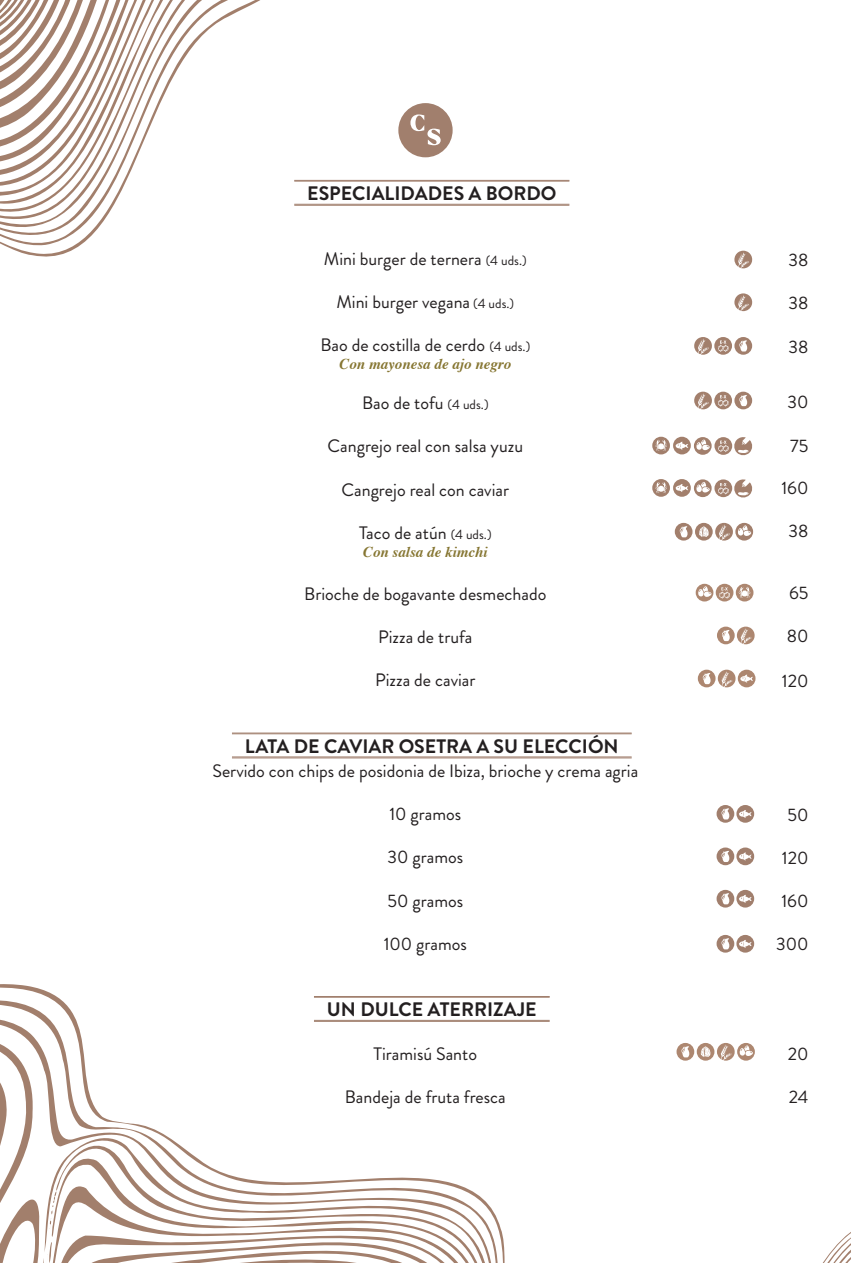
<style>
.page{position:relative;width:851px;height:1263px;background:#fff}
.page>*{position:absolute;margin:0;border:0;box-sizing:border-box;transform-origin:0 0}
.t1{font:700 19.5px "Brandon Grotesque";color:#231f20}
.t2{font:18px "Brandon Grotesque";color:#231f20}
.t3{font:italic 700 15px "Times";color:#867632}
.s1{font-size:13.5px}
</style>
<div class="page">
<svg style="left:0;top:0;width:492px;height:257px"></svg>
<svg style="left:0;top:984px;width:850px;height:279px"></svg>
<hr style="left:294px;top:204px;width:275px;height:1px;background:#a17f6d">
<hr style="left:294px;top:205px;width:275px;height:1px;background:#a17f6d">
<hr style="left:232px;top:757px;width:399px;height:1px;background:#a17f6d">
<hr style="left:232px;top:758px;width:399px;height:1px;background:#a17f6d">
<hr style="left:314px;top:1020px;width:235px;height:1px;background:#a17f6d">
<hr style="left:314px;top:1021px;width:235px;height:1px;background:#a17f6d">
<hr style="left:294px;top:180px;width:275px;height:1px;background:#a17f6d">
<hr style="left:294px;top:181px;width:275px;height:1px;background:#a17f6d">
<hr style="left:232px;top:733px;width:399px;height:1px;background:#a17f6d">
<hr style="left:314px;top:996px;width:235px;height:1px;background:#a17f6d">
<hr style="left:314px;top:997px;width:235px;height:1px;background:#a17f6d">
<svg style="left:398px;top:103px;width:54px;height:54px"></svg>
<svg style="left:676px;top:1043px;width:78px;height:18px"></svg>
<svg style="left:716px;top:805px;width:38px;height:18px"></svg>
<svg style="left:716px;top:847px;width:38px;height:18px"></svg>
<svg style="left:716px;top:890px;width:38px;height:17px"></svg>
<svg style="left:716px;top:935px;width:38px;height:18px"></svg>
<svg style="left:734px;top:251px;width:18px;height:17px"></svg>
<svg style="left:734px;top:293px;width:18px;height:18px"></svg>
<svg style="left:694px;top:337px;width:58px;height:18px"></svg>
<svg style="left:694px;top:392px;width:58px;height:17px"></svg>
<svg style="left:652px;top:437px;width:101px;height:19px"></svg>
<svg style="left:652px;top:479px;width:101px;height:19px"></svg>
<svg style="left:717px;top:627px;width:37px;height:17px"></svg>
<svg style="left:697px;top:670px;width:58px;height:17px"></svg>
<svg style="left:695px;top:584px;width:58px;height:17px"></svg>
<svg style="left:674px;top:523px;width:79px;height:18px"></svg>
<p class="t1" style="left:307px;top:180px;width:251px">ESPECIALIDADES A BORDO</p>
<p class="t2" style="left:324px;top:246px;width:204px">Mini burger de ternera <span class="s1">(4 uds.)</span></p>
<p class="t2" style="left:336px;top:290px;width:179px">Mini burger vegana <span class="s1">(4 uds.)</span></p>
<p class="t2" style="left:320px;top:333px;width:211px">Bao de costilla de cerdo <span class="s1">(4 uds.)</span></p>
<p class="t3" style="left:339px;top:350px;width:173px">Con mayonesa de ajo negro</p>
<p class="t2" style="left:362px;top:390px;width:128px">Bao de tofu <span class="s1">(4 uds.)</span></p>
<p class="t2" style="left:327px;top:434px;width:197px">Cangrejo real con salsa yuzu</p>
<p class="t2" style="left:341px;top:477px;width:169px">Cangrejo real con caviar</p>
<p class="t2" style="left:359px;top:520px;width:134px">Taco de atún <span class="s1">(4 uds.)</span></p>
<p class="t3" style="left:363px;top:538px;width:126px">Con salsa de kimchi</p>
<p class="t2" style="left:304px;top:581px;width:243px">Brioche de bogavante desmechado</p>
<p class="t2" style="left:378px;top:624px;width:96px">Pizza de trufa</p>
<p class="t2" style="left:375px;top:668px;width:102px">Pizza de caviar</p>
<p class="t1" style="left:245px;top:732px;width:375px">LATA DE CAVIAR OSETRA A SU ELECCIÓN</p>
<p class="t2" style="left:212px;top:758px;width:427px">Servido con chips de posidonia de Ibiza, brioche y crema agria</p>
<p class="t2" style="left:389px;top:801px;width:73px">10 gramos</p>
<p class="t2" style="left:387px;top:845px;width:77px">30 gramos</p>
<p class="t2" style="left:387px;top:888px;width:77px">50 gramos</p>
<p class="t2" style="left:383px;top:931px;width:85px">100 gramos</p>
<p class="t1" style="left:327px;top:996px;width:211px">UN DULCE ATERRIZAJE</p>
<p class="t2" style="left:373px;top:1041px;width:105px">Tiramisú Santo</p>
<p class="t2" style="left:345px;top:1084px;width:162px">Bandeja de fruta fresca</p>
<p class="t2" style="left:788px;top:247px;width:21px">38</p>
<p class="t2" style="left:788px;top:291px;width:21px">38</p>
<p class="t2" style="left:788px;top:334px;width:21px">38</p>
<p class="t2" style="left:787px;top:390px;width:22px">30</p>
<p class="t2" style="left:790px;top:433px;width:20px">75</p>
<p class="t2" style="left:781px;top:475px;width:29px">160</p>
<p class="t2" style="left:788px;top:519px;width:21px">38</p>
<p class="t2" style="left:789px;top:580px;width:21px">65</p>
<p class="t2" style="left:786px;top:624px;width:23px">80</p>
<p class="t2" style="left:781px;top:669px;width:28px">120</p>
<p class="t2" style="left:787px;top:802px;width:22px">50</p>
<p class="t2" style="left:781px;top:845px;width:28px">120</p>
<p class="t2" style="left:781px;top:888px;width:29px">160</p>
<p class="t2" style="left:776px;top:931px;width:34px">300</p>
<p class="t2" style="left:787px;top:1041px;width:22px">20</p>
<p class="t2" style="left:788px;top:1085px;width:21px">24</p>
</div>
